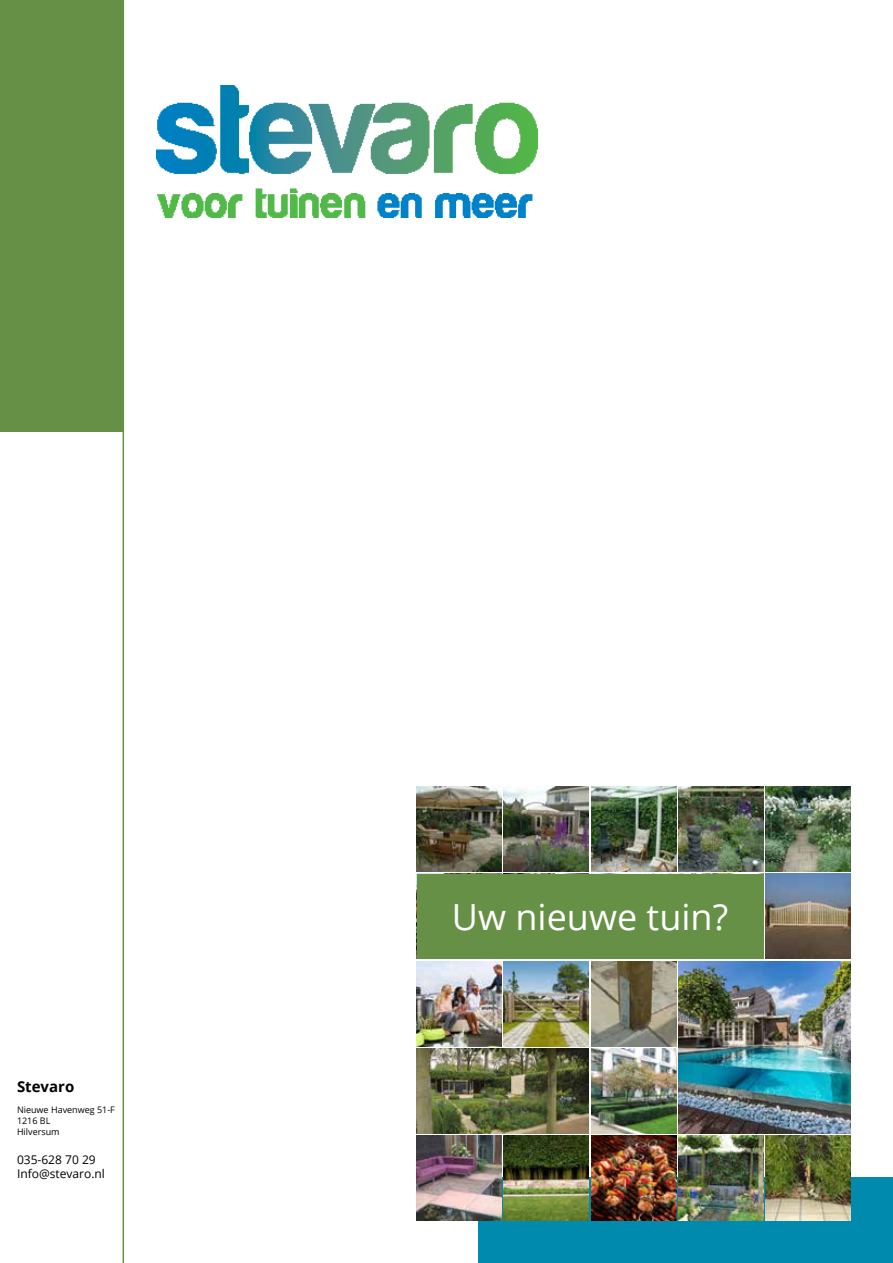
<style>
.page{position:relative;width:893px;height:1263px;background:#fff}
.page>*{position:absolute;margin:0;border:0;box-sizing:border-box;transform-origin:0 0}
.t1{font:36px "Open Sans";color:#fff}
.t2{font:700 15px "Open Sans";color:#000}
.t3{font:12px/14.4px "Open Sans";color:#000}
.t4{font:9px/10.8px "Open Sans";color:#000}
</style>
<div class="page">
<img style="left:157px;top:85px;width:380px;height:133px">
<div style="left:0;top:0;width:123px;height:432px;background:#669046"></div>
<div style="left:478px;top:1178px;width:415px;height:85px;background:#008aae"></div>
<hr style="left:123px;top:0;width:1px;height:1263px;background:#669046">
<img style="left:591px;top:1048px;width:85px;height:85px">
<img style="left:678px;top:961px;width:172px;height:172px">
<img style="left:417px;top:961px;width:85px;height:85px">
<img style="left:417px;top:1048px;width:172px;height:85px">
<img style="left:417px;top:1135px;width:85px;height:85px">
<img style="left:591px;top:961px;width:85px;height:85px">
<img style="left:591px;top:1135px;width:85px;height:85px">
<img style="left:765px;top:874px;width:85px;height:85px">
<img style="left:765px;top:1135px;width:85px;height:85px">
<img style="left:504px;top:961px;width:85px;height:85px">
<img style="left:504px;top:1135px;width:85px;height:85px">
<img style="left:678px;top:1135px;width:85px;height:85px">
<img style="left:417px;top:787px;width:85px;height:85px">
<img style="left:591px;top:787px;width:85px;height:85px">
<img style="left:765px;top:787px;width:85px;height:85px">
<img style="left:504px;top:787px;width:85px;height:85px">
<img style="left:678px;top:787px;width:85px;height:85px">
<div style="left:417px;top:874px;width:346px;height:85px;background:#669046"></div>
<h2 class="t2" style="left:17px;top:1075px;width:59px">Stevaro</h2>
<p class="t4" style="left:17px;top:1104px;width:99px">Nieuwe Havenweg 51-F<br>1216 BL<br>Hilversum</p>
<h3 class="t3" style="left:17px;top:1152px;width:89px">035-628 70 29<br>Info@stevaro.nl</h3>
<h1 class="t1" style="left:452px;top:892px;width:278px">Uw nieuwe tuin?</h1>
</div>
